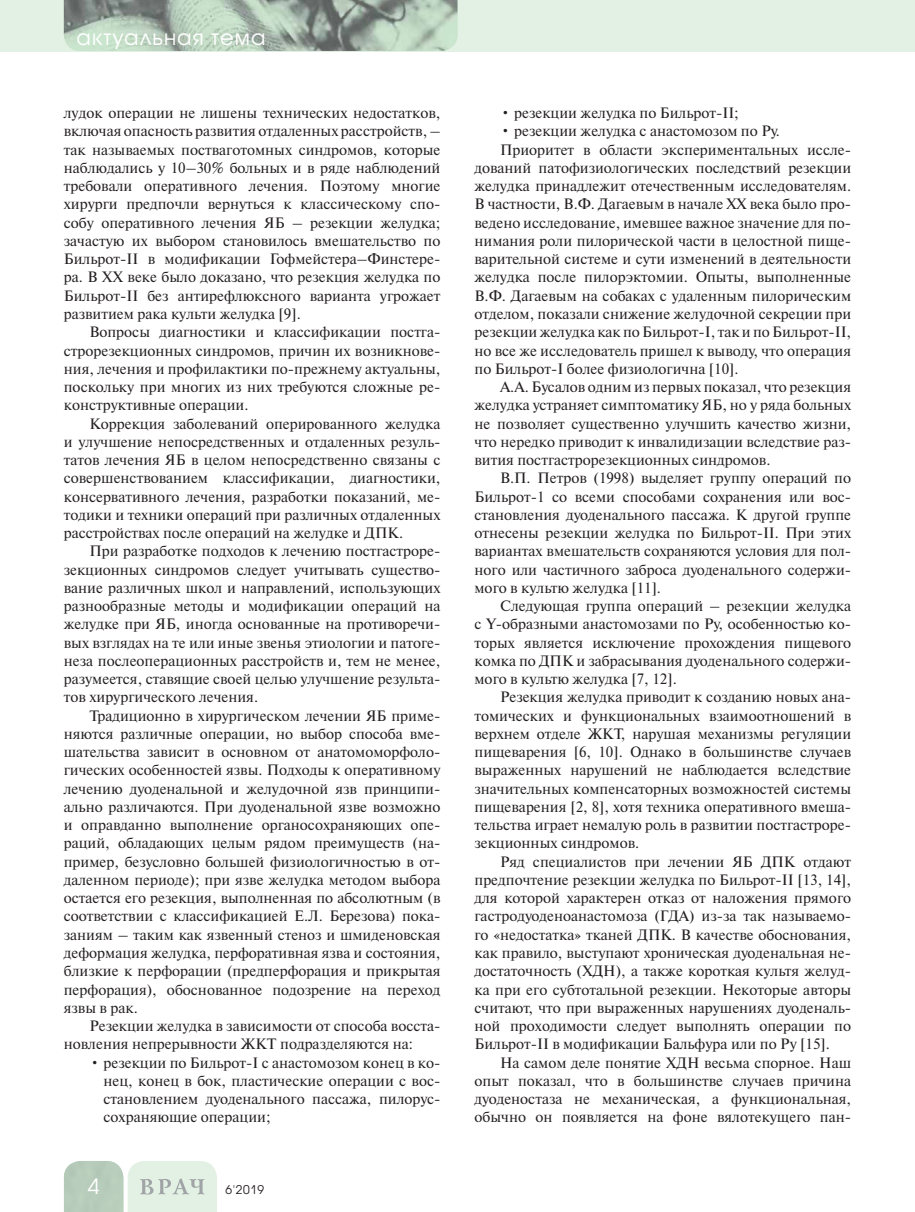
<style>
.page{position:relative;width:915px;height:1212px;background:#fff}
.page>*{position:absolute;margin:0;border:0;box-sizing:border-box;transform-origin:0 0}
.t1{font:21px "Avant Garde Gothic C";letter-spacing:.05em;color:#fff}
.t2{font:15px/18.3px "Newton C";color:#231f20;text-align:justify}
.t3{font:12px "Avant Garde Gothic C";color:#231f20}
</style>
<div class="page">
<div style="left:0;top:0;width:914px;height:51px;background:#e2f1e3"></div>
<svg style="left:64px;top:1161px;width:153px;height:51px;background:#d0e0d2"></svg>
<img style="left:64px;top:0;width:393px;height:51px">
<h1 class="t1" style="left:77px;top:27px;width:190px">актуальная тема</h1>
<p class="t2" style="left:64px;top:105px;width:378px">лудок операции не лишены технических недостатков, включая опасность развития отдаленных расстройств, – так называемых постваготомных синдромов, которые наблюдались у 10–30% больных и в ряде наблюдений требовали оперативного лечения. Поэтому многие хирурги предпочли вернуться к классическому спо&shy;собу оперативного лечения ЯБ – резекции желудка; зачастую их выбором становилось вмешательство по Бильрот-II в модификации Гофмейстера–Финстере&shy;ра. В ХХ веке было доказано, что резекция желудка по Бильрот-II без антирефлюксного варианта угрожает развитием рака культи желудка [9].</p>
<p class="t2" style="left:64px;top:324px;width:378px;text-indent:26px">Вопросы диагностики и классификации постга&shy;строрезекционных синдромов, причин их возникнове&shy;ния, лечения и профилактики по-прежнему актуальны, поскольку при многих из них требуются сложные ре&shy;конструктивные операции.</p>
<p class="t2" style="left:64px;top:416px;width:378px;text-indent:26px">Коррекция заболеваний оперированного желудка и улучшение непосредственных и отдаленных резуль&shy;татов лечения ЯБ в целом непосредственно связаны с совершенствованием классификации, диагностики, консервативного лечения, разработки показаний, ме&shy;тодики и техники операций при различных отдаленных расстройствах после операций на желудке и ДПК.</p>
<p class="t2" style="left:64px;top:544px;width:378px;text-indent:26px">При разработке подходов к лечению постгастроре&shy;зекционных синдромов следует учитывать существо&shy;вание различных школ и направлений, использующих разнообразные методы и модификации операций на желудке при ЯБ, иногда основанные на противоречи&shy;вых взглядах на те или иные звенья этиологии и патоге&shy;неза послеоперационных расстройств и, тем не менее, разумеется, ставящие своей целью улучшение результа&shy;тов хирургического лечения.</p>
<p class="t2" style="left:64px;top:708px;width:378px;text-indent:26px">Традиционно в хирургическом лечении ЯБ приме&shy;няются различные операции, но выбор способа вме&shy;шательства зависит в основном от анатомоморфоло&shy;гических особенностей язвы. Подходы к оперативному лечению дуоденальной и желудочной язв принципи&shy;ально различаются. При дуоденальной язве возможно и оправданно выполнение органосохраняющих опе&shy;раций, обладающих целым рядом преимуществ (на&shy;пример, безусловно большей физиологичностью в от&shy;даленном периоде); при язве желудка методом выбора остается его резекция, выполненная по абсолютным (в соответствии с классификацией Е.Л. Березова) пока&shy;заниям – таким как язвенный стеноз и шмиденовская деформация желудка, перфоративная язва и состояния, близкие к перфорации (предперфорация и прикрытая перфорация), обоснованное подозрение на переход язвы в рак.</p>
<p class="t2" style="left:64px;top:1018px;width:378px;text-indent:26px">Резекции желудка в зависимости от способа восста&shy;новления непрерывности ЖКТ подразделяются на:</p>
<p class="t2" style="left:103px;top:1055px;width:338px;text-indent:-14px">• резекции по Бильрот-I с анастомозом конец в ко&shy;нец, конец в бок, пластические операции с вос&shy;становлением дуоденального пассажа, пилорус&shy;сохраняющие операции;</p>
<h1 class="t1" style="left:88px;top:1177px;width:13px">4</h1>
<p class="t3" style="left:225px;top:1184px;width:40px">6'2019</p>
<p class="t2" style="left:500px;top:105px;width:240px">• резекции желудка по Бильрот-II;</p>
<p class="t2" style="left:500px;top:124px;width:281px">• резекции желудка с анастомозом по Ру.</p>
<p class="t2" style="left:500px;top:142px;width:352px">Приоритет в области экспериментальных иссле-</p>
<p class="t2" style="left:474px;top:160px;width:378px">дований патофизиологических последствий резекции</p>
<p class="t2" style="left:474px;top:178px;width:378px">желудка принадлежит отечественным исследователям.</p>
<p class="t2" style="left:474px;top:197px;width:378px">В частности, В.Ф. Дагаевым в начале XX века было про-</p>
<p class="t2" style="left:474px;top:215px;width:378px">ведено исследование, имевшее важное значение для по-</p>
<p class="t2" style="left:474px;top:233px;width:378px">нимания роли пилорической части в целостной пище-</p>
<p class="t2" style="left:474px;top:251px;width:378px">варительной системе и сути изменений в деятельности</p>
<p class="t2" style="left:474px;top:270px;width:378px">желудка после пилорэктомии. Опыты, выполненные</p>
<p class="t2" style="left:474px;top:288px;width:378px">В.Ф. Дагаевым на собаках с удаленным пилорическим</p>
<p class="t2" style="left:474px;top:306px;width:378px">отделом, показали снижение желудочной секреции при</p>
<p class="t2" style="left:474px;top:324px;width:378px">резекции желудка как по Бильрот-I, так и по Бильрот-II,</p>
<p class="t2" style="left:474px;top:343px;width:378px">но все же исследователь пришел к выводу, что операция</p>
<p class="t2" style="left:474px;top:361px;width:265px">по Бильрот-I более физиологична [10].</p>
<p class="t2" style="left:500px;top:379px;width:352px">А.А. Бусалов одним из первых показал, что резекция</p>
<p class="t2" style="left:474px;top:397px;width:378px">желудка устраняет симптоматику ЯБ, но у ряда больных</p>
<p class="t2" style="left:474px;top:416px;width:378px">не позволяет существенно улучшить качество жизни,</p>
<p class="t2" style="left:474px;top:434px;width:378px">что нередко приводит к инвалидизации вследствие раз-</p>
<p class="t2" style="left:474px;top:452px;width:297px">вития постгастрорезекционных синдромов.</p>
<p class="t2" style="left:500px;top:470px;width:352px">В.П. Петров (1998) выделяет группу операций по</p>
<p class="t2" style="left:474px;top:489px;width:378px">Бильрот-1 со всеми способами сохранения или вос-</p>
<p class="t2" style="left:474px;top:507px;width:378px">становления дуоденального пассажа. К другой группе</p>
<p class="t2" style="left:474px;top:525px;width:378px">отнесены резекции желудка по Бильрот-II. При этих</p>
<p class="t2" style="left:474px;top:544px;width:378px">вариантах вмешательств сохраняются условия для пол-</p>
<p class="t2" style="left:474px;top:562px;width:378px">ного или частичного заброса дуоденального содержи-</p>
<p class="t2" style="left:474px;top:580px;width:188px">мого в культю желудка [11].</p>
<p class="t2" style="left:500px;top:598px;width:352px">Следующая группа операций – резекции желудка</p>
<p class="t2" style="left:474px;top:617px;width:378px">с Y-образными анастомозами по Ру, особенностью ко-</p>
<p class="t2" style="left:474px;top:635px;width:378px">торых является исключение прохождения пищевого</p>
<p class="t2" style="left:474px;top:653px;width:378px">комка по ДПК и забрасывания дуоденального содержи-</p>
<p class="t2" style="left:474px;top:671px;width:204px">мого в культю желудка [7, 12].</p>
<p class="t2" style="left:500px;top:690px;width:352px">Резекция желудка приводит к созданию новых ана-</p>
<p class="t2" style="left:474px;top:708px;width:378px">томических и функциональных взаимоотношений в</p>
<p class="t2" style="left:474px;top:726px;width:378px">верхнем отделе ЖКТ, нарушая механизмы регуляции</p>
<p class="t2" style="left:474px;top:744px;width:378px">пищеварения [6, 10]. Однако в большинстве случаев</p>
<p class="t2" style="left:474px;top:763px;width:378px">выраженных нарушений не наблюдается вследствие</p>
<p class="t2" style="left:474px;top:781px;width:378px">значительных компенсаторных возможностей системы</p>
<p class="t2" style="left:474px;top:799px;width:378px">пищеварения [2, 8], хотя техника оперативного вмеша-</p>
<p class="t2" style="left:474px;top:817px;width:378px">тельства играет немалую роль в развитии постгастроре-</p>
<p class="t2" style="left:474px;top:836px;width:166px">зекционных синдромов.</p>
<p class="t2" style="left:500px;top:854px;width:352px">Ряд специалистов при лечении ЯБ ДПК отдают</p>
<p class="t2" style="left:474px;top:872px;width:378px">предпочтение резекции желудка по Бильрот-II [13, 14],</p>
<p class="t2" style="left:474px;top:890px;width:378px">для которой характерен отказ от наложения прямого</p>
<p class="t2" style="left:474px;top:909px;width:378px">гастродуоденоанастомоза (ГДА) из-за так называемо-</p>
<p class="t2" style="left:474px;top:927px;width:378px">го «недостатка» тканей ДПК. В качестве обоснования,</p>
<p class="t2" style="left:474px;top:945px;width:378px">как правило, выступают хроническая дуоденальная не-</p>
<p class="t2" style="left:474px;top:963px;width:378px">достаточность (ХДН), а также короткая культя желуд-</p>
<p class="t2" style="left:474px;top:982px;width:378px">ка при его субтотальной резекции. Некоторые авторы</p>
<p class="t2" style="left:474px;top:1000px;width:378px">считают, что при выраженных нарушениях дуоденаль-</p>
<p class="t2" style="left:474px;top:1018px;width:378px">ной проходимости следует выполнять операции по</p>
<p class="t2" style="left:474px;top:1036px;width:357px">Бильрот-II в модификации Бальфура или по Ру [15].</p>
<p class="t2" style="left:500px;top:1055px;width:352px">На самом деле понятие ХДН весьма спорное. Наш</p>
<p class="t2" style="left:474px;top:1073px;width:378px">опыт показал, что в большинстве случаев причина</p>
<p class="t2" style="left:474px;top:1091px;width:378px">дуоденостаза не механическая, а функциональная,</p>
<p class="t2" style="left:474px;top:1109px;width:378px">обычно он появляется на фоне вялотекущего пан-</p>
</div>
